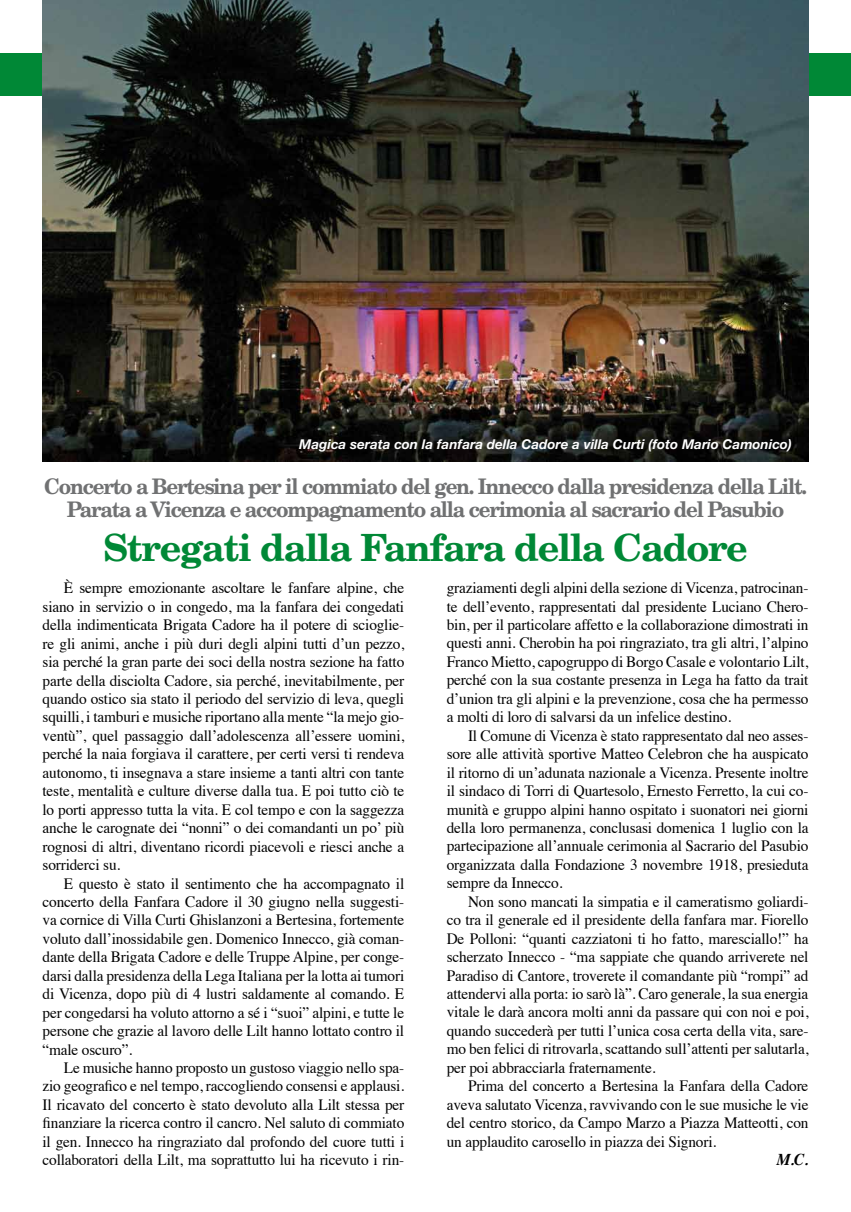
<style>
.page{position:relative;width:851px;height:1212px;background:#fff}
.page>*{position:absolute;margin:0;border:0;box-sizing:border-box;transform-origin:0 0}
.t1{font:700 37.5px "New Century Schlbk";letter-spacing:-.035em;color:#008836}
.t2{font:700 21.45px/22.5px "New Century Schlbk";letter-spacing:-.06em;color:#707172;text-align:center;scale:.95 1}
.t3{font:italic 700 16.5px "Times";color:#000;scale:.95 1}
.t4{font:15.75px/18.5px "Times";letter-spacing:-.01em;color:#000;text-align:justify}
.t5{font:italic 700 13.5px "Helvetica Neue";color:#fff}
</style>
<div class="page">
<div style="left:0;top:53px;width:850px;height:43px;background:#008836"></div>
<img style="left:43px;top:0;width:765px;height:461px">
<p class="t5" style="left:299px;top:435px;width:494px">Magica serata con la fanfara della Cadore a villa Curti (foto Mario Camonico)</p>
<h2 class="t2" style="left:44px;top:475px;width:804px">Concerto a Bertesina per il commiato del gen. Innecco dalla presidenza della Lilt.<br>Parata a Vicenza e accompagnamento alla cerimonia al sacrario del Pasubio</h2>
<h1 class="t1" style="left:103px;top:524px;width:646px">Stregati dalla Fanfara della Cadore</h1>
<p class="t4" style="left:43px;top:577px;width:363px;text-indent:21px">È sempre emozionante ascoltare le fanfare alpine, che siano in servizio o in congedo, ma la fanfara dei congedati della indimenticata Brigata Cadore ha il potere di scioglie&shy;re gli animi, anche i più duri degli alpini tutti d’un pezzo, sia perché la gran parte dei soci della nostra sezione ha fatto parte della disciolta Cadore, sia perché, inevitabilmente, per quando ostico sia stato il periodo del servizio di leva, quegli squilli, i tamburi e musiche riportano alla mente “la mejo gio&shy;ventù”, quel passaggio dall’adolescenza all’essere uomini, perché la naia forgiava il carattere, per certi versi ti rendeva autonomo, ti insegnava a stare insieme a tanti altri con tante teste, mentalità e culture diverse dalla tua. E poi tutto ciò te lo porti appresso tutta la vita. E col tempo e con la saggezza anche le carognate dei “nonni” o dei comandanti un po’ più rognosi di altri, diventano ricordi piacevoli e riesci anche a sorriderci su.</p>
<p class="t4" style="left:43px;top:872px;width:363px;text-indent:21px">E questo è stato il sentimento che ha accompagnato il concerto della Fanfara Cadore il 30 giugno nella suggesti&shy;va cornice di Villa Curti Ghislanzoni a Bertesina, fortemente voluto dall’inossidabile gen. Domenico Innecco, già coman&shy;dante della Brigata Cadore e delle Truppe Alpine, per conge&shy;darsi dalla presidenza della Lega Italiana per la lotta ai tumori di Vicenza, dopo più di 4 lustri saldamente al comando. E per congedarsi ha voluto attorno a sé i “suoi” alpini, e tutte le persone che grazie al lavoro delle Lilt hanno lottato contro il “male oscuro”.</p>
<p class="t4" style="left:43px;top:1057px;width:363px;text-indent:21px">Le musiche hanno proposto un gustoso viaggio nello spa&shy;zio geografico e nel tempo, raccogliendo consensi e applausi.<br>Il ricavato del concerto è stato devoluto alla Lilt stessa per finanziare la ricerca contro il cancro. Nel saluto di commiato il gen. Innecco ha ringraziato dal profondo del cuore tutti i collaboratori della Lilt, ma soprattutto lui ha ricevuto i rin-</p>
<p class="t4" style="left:446px;top:577px;width:363px">graziamenti degli alpini della sezione di Vicenza, patrocinan&shy;te dell’evento, rappresentati dal presidente Luciano Chero&shy;bin, per il particolare affetto e la collaborazione dimostrati in questi anni. Cherobin ha poi ringraziato, tra gli altri, l’alpino Franco Mietto, capogruppo di Borgo Casale e volontario Lilt, perché con la sua costante presenza in Lega ha fatto da trait d’union tra gli alpini e la prevenzione, cosa che ha permesso a molti di loro di salvarsi da un infelice destino.</p>
<p class="t4" style="left:446px;top:725px;width:363px;text-indent:21px">Il Comune di Vicenza è stato rappresentato dal neo asses&shy;sore alle attività sportive Matteo Celebron che ha auspicato il ritorno di un’adunata nazionale a Vicenza. Presente inoltre il sindaco di Torri di Quartesolo, Ernesto Ferretto, la cui co&shy;munità e gruppo alpini hanno ospitato i suonatori nei giorni della loro permanenza, conclusasi domenica 1 luglio con la partecipazione all’annuale cerimonia al Sacrario del Pasubio organizzata dalla Fondazione 3 novembre 1918, presieduta sempre da Innecco.</p>
<p class="t4" style="left:446px;top:891px;width:363px;text-indent:21px">Non sono mancati la simpatia e il cameratismo goliardi&shy;co tra il generale ed il presidente della fanfara mar. Fiorello De Polloni: “quanti cazziatoni ti ho fatto, maresciallo!” ha scherzato Innecco - “ma sappiate che quando arriverete nel Paradiso di Cantore, troverete il comandante più “rompi” ad attendervi alla porta: io sarò là”. Caro generale, la sua energia vitale le darà ancora molti anni da passare qui con noi e poi, quando succederà per tutti l’unica cosa certa della vita, sare&shy;mo ben felici di ritrovarla, scattando sull’attenti per salutarla, per poi abbracciarla fraternamente.</p>
<p class="t4" style="left:446px;top:1075px;width:363px;text-indent:21px">Prima del concerto a Bertesina la Fanfara della Cadore aveva salutato Vicenza, ravvivando con le sue musiche le vie del centro storico, da Campo Marzo a Piazza Matteotti, con un applaudito carosello in piazza dei Signori.</p>
<p class="t3" style="left:776px;top:1144px;width:35px">M.C.</p>
</div>
